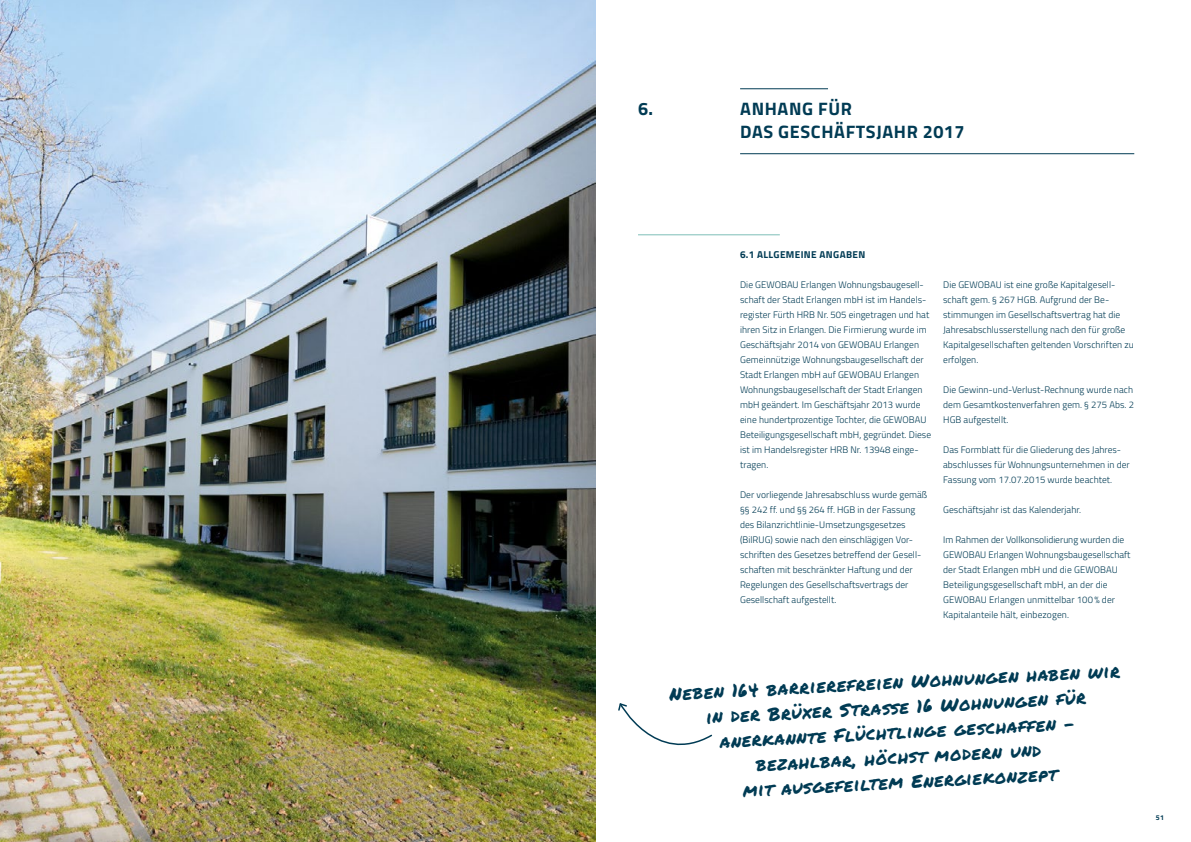
<style>
.page{position:relative;width:1191px;height:842px;background:#fff}
.page>*{position:absolute;margin:0;border:0;box-sizing:border-box;transform-origin:0 0}
.t1{font:18px "Permanent Marker";color:#003b54}
.t2{font:700 18px/22.5px "Titillium Web";letter-spacing:.035em;color:#003b54}
.t3{font:700 10px "Titillium Web";letter-spacing:.035em;color:#003b54}
.t4{font:300 9.5px/15px "Titillium Web";letter-spacing:.005em;color:#003b54}
.t5{font:700 7px "Titillium";color:#003b54}
</style>
<div class="page">
<hr style="left:638px;top:234px;width:142px;height:1px;background:#7dbeb7">
<hr style="left:740px;top:153px;width:394px;height:1px;background:#003b54">
<hr style="left:740px;top:88px;width:88px;height:1px;background:#003b54">
<img style="left:0;top:0;width:595px;height:842px">
<svg style="left:618px;top:703px;width:95px;height:43px"></svg>
<p class="t2" style="left:638px;top:97px;width:17px">6.</p>
<p class="t2" style="left:740px;top:97px;width:226px">ANHANG FÜR<br>DAS GESCHÄFTSJAHR 2017</p>
<p class="t3" style="left:740px;top:246px;width:127px">6.1 ALLGEMEINE ANGABEN</p>
<p class="t4" style="left:740px;top:276px;width:193px">Die GEWOBAU Erlangen Wohnungsbaugesell&shy;schaft der Stadt Erlangen mbH ist im Handels&shy;register Fürth HRB Nr. 505 eingetragen und hat ihren Sitz in Erlangen. Die Firmierung wurde im Geschäftsjahr 2014 von GEWOBAU Erlangen Gemeinnützige Wohnungsbaugesellschaft der Stadt Erlangen mbH auf GEWOBAU Erlangen Wohnungsbaugesellschaft der Stadt Erlangen mbH geändert. Im Geschäftsjahr 2013 wurde eine hundertprozentige Tochter, die GEWOBAU Beteiligungsgesellschaft mbH, gegründet. Diese ist im Handelsregister HRB Nr. 13948 einge&shy;tragen.</p>
<p class="t4" style="left:740px;top:486px;width:189px">Der vorliegende Jahresabschluss wurde gemäß §§ 242 ff. und §§ 264 ff. HGB in der Fassung des Bilanzrichtlinie-Umsetzungsgesetzes (BilRUG) sowie nach den einschlägigen Vor&shy;schriften des Gesetzes betreffend der Gesell&shy;schaften mit beschränkter Haftung und der Regelungen des Gesellschaftsvertrags der Gesellschaft aufgestellt.</p>
<p class="t4" style="left:943px;top:276px;width:192px">Die GEWOBAU ist eine große Kapitalgesell&shy;schaft gem. § 267 HGB. Aufgrund der Be&shy;stimmungen im Gesellschaftsvertrag hat die Jahresabschlusserstellung nach den für große Kapitalgesellschaften geltenden Vorschriften zu erfolgen.</p>
<p class="t4" style="left:943px;top:381px;width:192px;text-align:justify">Die Gewinn-und-Verlust-Rechnung wurde nach dem Gesamtkostenverfahren gem. § 275 Abs. 2<br>HGB aufgestellt.</p>
<p class="t4" style="left:943px;top:441px;width:188px">Das Formblatt für die Gliederung des Jahres&shy;abschlusses für Wohnungsunternehmen in der<br>Fassung vom 17.07.2015 wurde beachtet.</p>
<p class="t4" style="left:943px;top:501px;width:139px">Geschäftsjahr ist das Kalenderjahr.</p>
<p class="t4" style="left:943px;top:531px;width:189px">Im Rahmen der Vollkonsolidierung wurden die GEWOBAU Erlangen Wohnungsbaugesellschaft der Stadt Erlangen mbH und die GEWOBAU Beteiligungsgesellschaft mbH, an der die GEWOBAU Erlangen unmittelbar 100 % der Kapitalanteile hält, einbezogen.</p>
<p class="t1" style="left:669px;top:681px;width:452px;rotate:-3deg">Neben 164 barrierefreien Wohnungen haben wir</p>
<p class="t1" style="left:705px;top:704px;width:382px;rotate:-3deg">in der Brüxer Straße 16 Wohnungen für</p>
<p class="t1" style="left:719px;top:728px;width:357px;rotate:-3deg">anerkannte Flüchtlinge geschaffen –</p>
<p class="t1" style="left:755px;top:751px;width:287px;rotate:-3deg">bezahlbar, höchst modern und</p>
<p class="t1" style="left:742px;top:777px;width:316px;rotate:-3deg">mit ausgefeiltem Energiekonzept</p>
<p class="t5" style="left:1155px;top:812px;width:10px">51</p>
</div>
